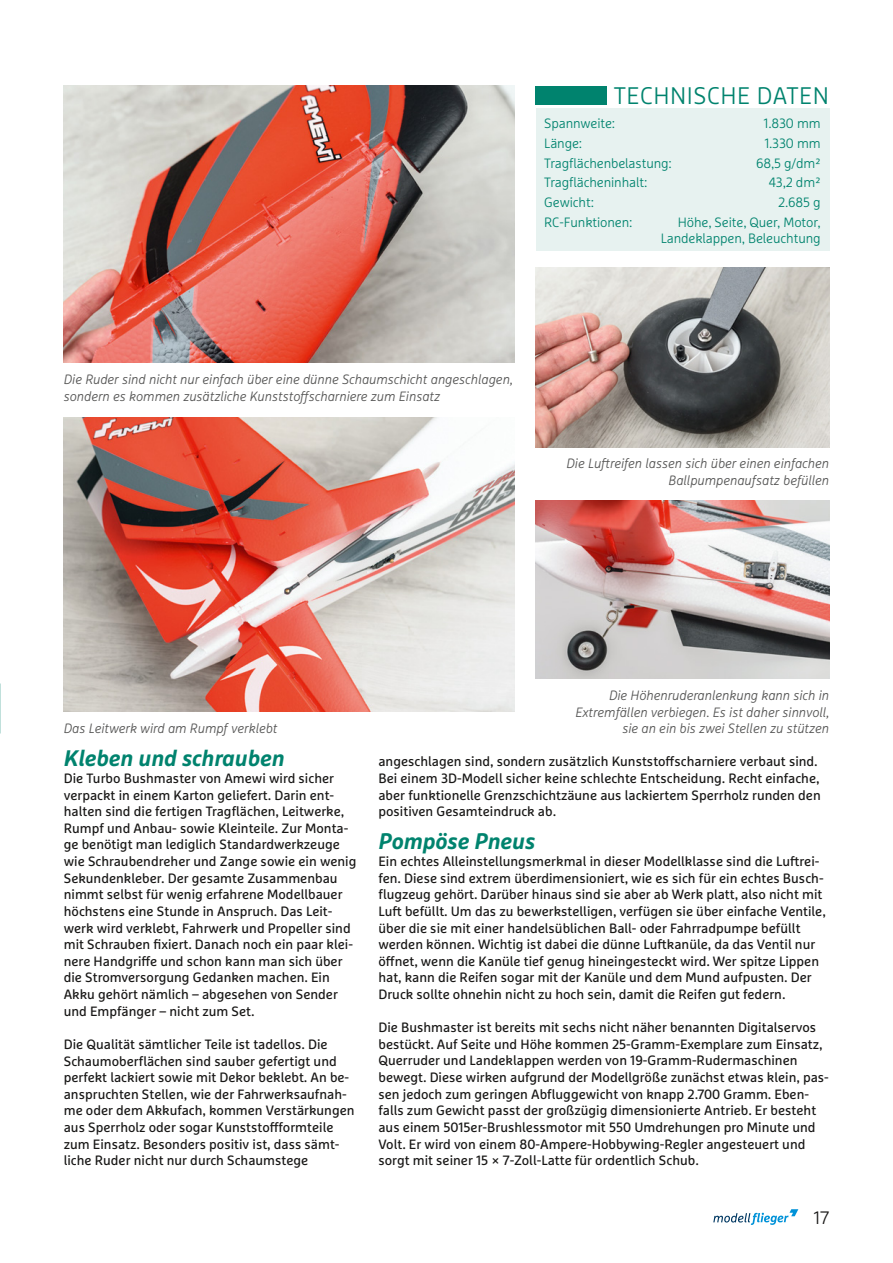
<style>
.page{position:relative;width:893px;height:1263px;background:#fff}
.page>*{position:absolute;margin:0;border:0;box-sizing:border-box;transform-origin:0 0}
.t1{font:300 24px "Marselis OT";letter-spacing:.02em;color:#00836e}
.t2{font:italic 700 22.5px "Marselis OT";color:#00836e}
.t3{font:300 18px "Marselis OT";color:#181716}
.t4{font:13.5px/16.6px "Marselis OT";color:#181716}
.t5{font:italic 300 13.5px/16.5px "Marselis OT";color:#565655;text-align:right}
.t6{font:300 13.5px/15.6px "Marselis OT";letter-spacing:-.01em;color:#00836e;text-align:right}
</style>
<div class="page">
<img style="left:0;top:85px;width:1px;height:613px">
<div style="left:536px;top:109px;width:293px;height:142px;background:#e7f2f0"></div>
<div style="left:536px;top:87px;width:71px;height:18px;background:#00836e"></div>
<svg style="left:713px;top:1209px;width:85px;height:16px"></svg>
<img style="left:64px;top:85px;width:450px;height:278px">
<img style="left:64px;top:417px;width:450px;height:295px">
<img style="left:536px;top:500px;width:293px;height:179px">
<img style="left:536px;top:268px;width:293px;height:179px">
<h1 class="t1" style="left:614px;top:81px;width:217px">TECHNISCHE DATEN</h1>
<p class="t6" style="left:544px;top:115px;width:72px">Spannweite:</p>
<p class="t6" style="left:764px;top:115px;width:59px">1.830 mm</p>
<p class="t6" style="left:544px;top:135px;width:39px">Länge:</p>
<p class="t6" style="left:764px;top:135px;width:58px">1.330 mm</p>
<p class="t6" style="left:544px;top:155px;width:129px">Tragflächenbelastung:</p>
<p class="t6" style="left:756px;top:155px;width:66px">68,5 g/dm²</p>
<p class="t6" style="left:544px;top:175px;width:104px">Tragflächeninhalt:</p>
<p class="t6" style="left:769px;top:175px;width:53px">43,2 dm²</p>
<p class="t6" style="left:544px;top:195px;width:51px">Gewicht:</p>
<p class="t6" style="left:778px;top:195px;width:44px">2.685 g</p>
<p class="t6" style="left:544px;top:214px;width:90px">RC-Funktionen:</p>
<p class="t6" style="left:661px;top:214px;width:161px">Höhe, Seite, Quer, Motor,<br>Landeklappen, Beleuchtung</p>
<p class="t5" style="left:64px;top:371px;width:451px;text-align:left">Die Ruder sind nicht nur einfach über eine dünne Schaumschicht angeschlagen, sondern es kommen zusätzliche Kunststoffscharniere zum Einsatz</p>
<p class="t5" style="left:566px;top:455px;width:264px">Die Luftreifen lassen sich über einen einfachen<br>Ballpumpenaufsatz befüllen</p>
<p class="t5" style="left:64px;top:720px;width:215px">Das Leitwerk wird am Rumpf verklebt</p>
<p class="t5" style="left:575px;top:687px;width:255px">Die Höhenruderanlenkung kann sich in<br>Extremfällen verbiegen. Es ist daher sinnvoll, sie an ein bis zwei Stellen zu stützen</p>
<h2 class="t2" style="left:64px;top:744px;width:222px">Kleben und schrauben</h2>
<p class="t4" style="left:64px;top:770px;width:294px">Die Turbo Bushmaster von Amewi wird sicher verpackt in einem Karton geliefert. Darin ent&shy;halten sind die fertigen Tragflächen, Leitwerke, Rumpf und Anbau- sowie Kleinteile. Zur Monta&shy;ge benötigt man lediglich Standardwerkzeuge wie Schraubendreher und Zange sowie ein wenig Sekundenkleber. Der gesamte Zusammenbau nimmt selbst für wenig erfahrene Modellbauer höchstens eine Stunde in Anspruch. Das Leit&shy;werk wird verklebt, Fahrwerk und Propeller sind mit Schrauben fixiert. Danach noch ein paar klei&shy;nere Handgriffe und schon kann man sich über die Stromversorgung Gedanken machen. Ein Akku gehört nämlich – abgesehen von Sender und Empfänger – nicht zum Set.</p>
<p class="t4" style="left:64px;top:1035px;width:292px">Die Qualität sämtlicher Teile ist tadellos. Die Schaumoberflächen sind sauber gefertigt und perfekt lackiert sowie mit Dekor beklebt. An be&shy;anspruchten Stellen, wie der Fahrwerksaufnah&shy;me oder dem Akkufach, kommen Verstärkungen aus Sperrholz oder sogar Kunststoffformteile zum Einsatz. Besonders positiv ist, dass sämt&shy;liche Ruder nicht nur durch Schaumstege</p>
<p class="t4" style="left:378px;top:753px;width:444px">angeschlagen sind, sondern zusätzlich Kunststoffscharniere verbaut sind.<br>Bei einem 3D-Modell sicher keine schlechte Entscheidung. Recht einfache, aber funktionelle Grenzschichtzäune aus lackiertem Sperrholz runden den positiven Gesamteindruck ab.</p>
<h2 class="t2" style="left:378px;top:827px;width:158px">Pompöse Pneus</h2>
<p class="t4" style="left:378px;top:853px;width:449px">Ein echtes Alleinstellungsmerkmal in dieser Modellklasse sind die Luftrei&shy;fen. Diese sind extrem überdimensioniert, wie es sich für ein echtes Busch&shy;flugzeug gehört. Darüber hinaus sind sie aber ab Werk platt, also nicht mit Luft befüllt. Um das zu bewerkstelligen, verfügen sie über einfache Ventile, über die sie mit einer handelsüblichen Ball- oder Fahrradpumpe befüllt werden können. Wichtig ist dabei die dünne Luftkanüle, da das Ventil nur öffnet, wenn die Kanüle tief genug hineingesteckt wird. Wer spitze Lippen hat, kann die Reifen sogar mit der Kanüle und dem Mund aufpusten. Der Druck sollte ohnehin nicht zu hoch sein, damit die Reifen gut federn.</p>
<p class="t4" style="left:378px;top:1019px;width:452px">Die Bushmaster ist bereits mit sechs nicht näher benannten Digitalservos bestückt. Auf Seite und Höhe kommen 25-Gramm-Exemplare zum Einsatz, Querruder und Landeklappen werden von 19-Gramm-Rudermaschinen bewegt. Diese wirken aufgrund der Modellgröße zunächst etwas klein, pas&shy;sen jedoch zum geringen Abfluggewicht von knapp 2.700 Gramm. Eben&shy;falls zum Gewicht passt der großzügig dimensionierte Antrieb. Er besteht aus einem 5015er-Brushlessmotor mit 550 Umdrehungen pro Minute und Volt. Er wird von einem 80-Ampere-Hobbywing-Regler angesteuert und sorgt mit seiner 15 × 7-Zoll-Latte für ordentlich Schub.</p>
<h3 class="t3" style="left:813px;top:1207px;width:17px">17</h3>
</div>
